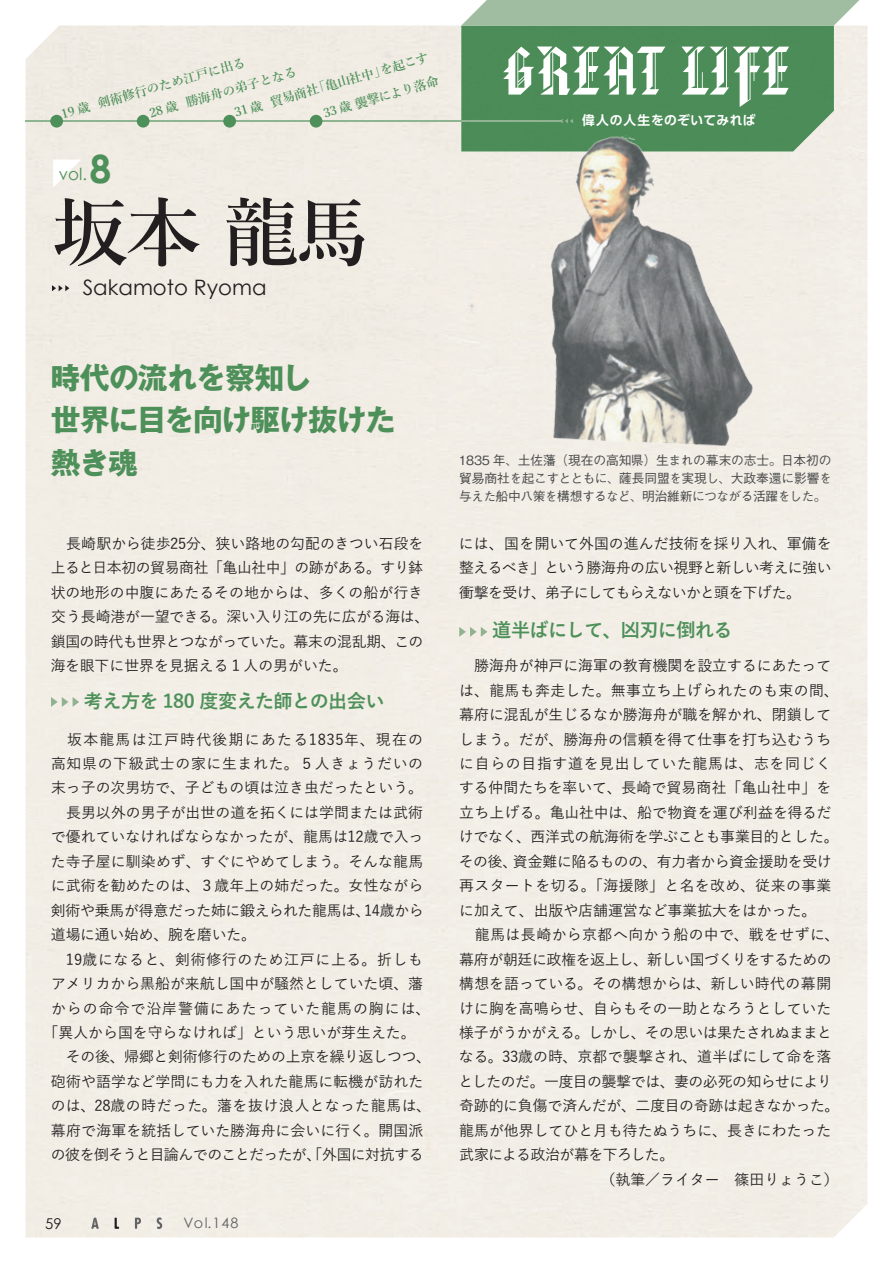
<style>
.page{position:relative;width:893px;height:1263px;background:#fff}
.page>*{position:absolute;margin:0;border:0;box-sizing:border-box;transform-origin:0 0}
.t1{font:600 75.15px "Yu Mincho";color:#231f20}
.t2{font:700 39px "Century Gothic";color:#4e9059}
.t3{font:700 29.7px/42.6px "Gothic MB101 Pr 6 N";letter-spacing:-.03em;color:#4e9059}
.t4{font:21.3px "Century Gothic";color:#231f20}
.t5{font:700 19.2px "Yu Gothic";letter-spacing:-.03em;color:#4e9059}
.t6{font:16.65px "Century Gothic";color:#4e9059}
.t7{font:500 14.85px/24.5px "Yu Gothic";color:#231f20}
.t8{font:500 14.85px "Yu Gothic";letter-spacing:-.035em;color:#231f20}
.t9{font:500 14.85px "Yu Gothic";letter-spacing:.045em;color:#231f20}
.t10{font:500 14.85px "Yu Gothic";letter-spacing:-.02em;color:#231f20}
.t11{font:500 14.85px "Yu Gothic";letter-spacing:.03em;color:#231f20}
.t12{font:500 14.85px "Yu Gothic";letter-spacing:.025em;color:#231f20}
.t13{font:500 14.85px "Yu Gothic";letter-spacing:-.04em;color:#231f20}
.t14{font:500 14.85px "Yu Gothic";letter-spacing:-.03em;color:#231f20}
.t15{font:500 14.85px "Yu Gothic";letter-spacing:.085em;color:#231f20}
.t16{font:500 14.85px "Yu Gothic";letter-spacing:.02em;color:#231f20}
.t17{font:500 14.85px "Yu Gothic";letter-spacing:.07em;color:#231f20}
.t18{font:14.85px "Century Gothic";color:#231f20}
.t19{font:14.4px "Century Gothic";letter-spacing:.075em;color:#636366}
.t20{font:500 12.75px/18.1px "Gothic BBB Pr 6 N";letter-spacing:-.035em;color:#494a4b;text-align:justify}
.t21{font:600 12.75px "Yu Mincho";color:#4e9059}
.t22{font:700 12.75px "UD Shin Go Pr 6 N De";letter-spacing:.03em;color:#fff}
</style>
<div class="page">
<div style="left:461px;top:26px;width:373px;height:126px;background:#4b8c58"></div>
<svg style="left:461px;top:0;width:406px;height:26px;background:#a8c2a8"></svg>
<svg style="left:503px;top:47px;width:162px;height:48px"></svg>
<svg style="left:681px;top:47px;width:108px;height:60px"></svg>
<hr style="left:26px;top:120px;width:535px;height:2px;background:#90b391">
<svg style="left:560px;top:119px;width:13px;height:2px"></svg>
<svg style="left:91px;top:1217px;width:8px;height:12px"></svg>
<svg style="left:115px;top:1217px;width:4px;height:12px"></svg>
<svg style="left:135px;top:1217px;width:6px;height:12px"></svg>
<svg style="left:157px;top:1217px;width:5px;height:12px"></svg>
<svg style="left:52px;top:285px;width:17px;height:6px"></svg>
<svg style="left:53px;top:159px;width:28px;height:29px"></svg>
<svg style="left:51px;top:697px;width:28px;height:10px"></svg>
<svg style="left:459px;top:627px;width:28px;height:10px"></svg>
<div style="left:50px;top:115px;width:13px;height:13px;background:#4e9059;border-radius:50%"></div>
<div style="left:137px;top:115px;width:13px;height:13px;background:#4e9059;border-radius:50%"></div>
<div style="left:223px;top:115px;width:13px;height:13px;background:#4e9059;border-radius:50%"></div>
<div style="left:310px;top:115px;width:12px;height:13px;background:#4e9059;border-radius:50%"></div>
<img style="left:528px;top:121px;width:245px;height:336px">
<p class="t21" style="left:233px;top:106px;width:202px;rotate:-16deg">31 歳 貿易商社「亀山社中」を起こす</p>
<p class="t21" style="left:60px;top:107px;width:192px;rotate:-16deg">19 歳 剣術修行のため江戸に出る</p>
<p class="t21" style="left:148px;top:106px;width:154px;rotate:-16deg">28 歳 勝海舟の弟子となる</p>
<p class="t21" style="left:322px;top:106px;width:121px;rotate:-16deg">33 歳 襲撃により落命</p>
<h2 class="t2" style="left:90px;top:139px;width:23px">8</h2>
<p class="t6" style="left:59px;top:162px;width:30px">vol.</p>
<h1 class="t1" style="left:52px;top:190px;width:319px">坂本 龍馬</h1>
<h3 class="t4" style="left:83px;top:273px;width:185px">Sakamoto Ryoma</h3>
<p class="t22" style="left:582px;top:110px;width:175px">偉人の人生をのぞいてみれば</p>
<h3 class="t3" style="left:50px;top:355px;width:347px">時代の流れを察知し<br>世界に目を向け駆け抜けた熱き魂</h3>
<p class="t7" style="left:51px;top:529px;width:380px">　長崎駅から徒歩25分、狭い路地の勾配のきつい石段を上ると日本初の貿易商社「亀山社中」の跡がある。すり鉢状の地形の中腹にあたるその地からは、多くの船が行き交う長崎港が一望できる。深い入り江の先に広がる海は、鎖国の時代も世界とつながっていた。幕末の混乱期、この海を眼下に世界を見据える１人の男がいた。</p>
<p class="t5" style="left:84px;top:690px;width:302px">考え方を 180 度変えた師との出会い</p>
<p class="t15" style="left:51px;top:725px;width:374px">　坂本龍馬は江戸時代後期にあたる1835年、現在の</p>
<p class="t9" style="left:51px;top:750px;width:374px">高知県の下級武士の家に生まれた。５人きょうだいの</p>
<p class="t7" style="left:51px;top:774px;width:374px">末っ子の次男坊で、子どもの頃は泣き虫だったという。</p>
<p class="t7" style="left:51px;top:798px;width:374px">　長男以外の男子が出世の道を拓くには学問または武術</p>
<p class="t7" style="left:51px;top:823px;width:374px">で優れていなければならなかったが、龍馬は12歳で入っ</p>
<p class="t7" style="left:51px;top:847px;width:374px">た寺子屋に馴染めず、すぐにやめてしまう。そんな龍馬</p>
<p class="t7" style="left:51px;top:872px;width:374px">に武術を勧めたのは、３歳年上の姉だった。女性ながら</p>
<p class="t10" style="left:51px;top:896px;width:374px">剣術や乗馬が得意だった姉に鍛えられた龍馬は、14歳から</p>
<p class="t7" style="left:51px;top:920px;width:207px">道場に通い始め、腕を磨いた。</p>
<p class="t9" style="left:51px;top:945px;width:374px">　19歳になると、剣術修行のため江戸に上る。折しも</p>
<p class="t7" style="left:51px;top:969px;width:374px">アメリカから黒船が来航し国中が騒然としていた頃、藩</p>
<p class="t17" style="left:51px;top:994px;width:381px">からの命令で沿岸警備にあたっていた龍馬の胸には、</p>
<p class="t7" style="left:44px;top:1018px;width:374px">「異人から国を守らなければ」という思いが芽生えた。</p>
<p class="t10" style="left:51px;top:1043px;width:382px">　その後、帰郷と剣術修行のための上京を繰り返しつつ、</p>
<p class="t7" style="left:51px;top:1067px;width:374px">砲術や語学など学問にも力を入れた龍馬に転機が訪れた</p>
<p class="t11" style="left:51px;top:1092px;width:382px">のは、28歳の時だった。藩を抜け浪人となった龍馬は、</p>
<p class="t7" style="left:51px;top:1116px;width:374px">幕府で海軍を統括していた勝海舟に会いに行く。開国派</p>
<p class="t13" style="left:51px;top:1141px;width:374px">の彼を倒そうと目論んでのことだったが、「外国に対抗する</p>
<p class="t18" style="left:45px;top:1213px;width:18px">59</p>
<p class="t19" style="left:183px;top:1213px;width:57px">Vol.148</p>
<p class="t20" style="left:459px;top:450px;width:374px">1835 年、土佐藩（現在の高知県）生まれの幕末の志士。日本初の貿易商社を起こすとともに、薩長同盟を実現し、大政奉還に影響を与えた船中八策を構想するなど、明治維新につながる活躍をした。</p>
<p class="t7" style="left:459px;top:529px;width:374px;text-align:justify">には、国を開いて外国の進んだ技術を採り入れ、軍備を整えるべき」という勝海舟の広い視野と新しい考えに強い衝撃を受け、弟子にしてもらえないかと頭を下げた。</p>
<p class="t5" style="left:492px;top:619px;width:242px">道半ばにして、凶刃に倒れる</p>
<p class="t7" style="left:459px;top:651px;width:374px">　勝海舟が神戸に海軍の教育機関を設立するにあたって</p>
<p class="t12" style="left:459px;top:676px;width:381px">は、龍馬も奔走した。無事立ち上げられたのも束の間、</p>
<p class="t7" style="left:459px;top:700px;width:374px">幕府に混乱が生じるなか勝海舟が職を解かれ、閉鎖して</p>
<p class="t7" style="left:459px;top:725px;width:374px">しまう。だが、勝海舟の信頼を得て仕事を打ち込むうち</p>
<p class="t9" style="left:459px;top:750px;width:373px">に自らの目指す道を見出していた龍馬は、志を同じく</p>
<p class="t7" style="left:459px;top:774px;width:374px">する仲間たちを率いて、長崎で貿易商社「亀山社中」を</p>
<p class="t16" style="left:459px;top:799px;width:374px">立ち上げる。亀山社中は、船で物資を運び利益を得るだ</p>
<p class="t7" style="left:459px;top:823px;width:381px">けでなく、西洋式の航海術を学ぶことも事業目的とした。</p>
<p class="t14" style="left:459px;top:848px;width:374px">その後、資金難に陥るものの、有力者から資金援助を受け</p>
<p class="t12" style="left:459px;top:872px;width:374px">再スタートを切る。「海援隊」と名を改め、従来の事業</p>
<p class="t7" style="left:459px;top:896px;width:359px">に加えて、出版や店舗運営など事業拡大をはかった。</p>
<p class="t11" style="left:459px;top:921px;width:382px">　龍馬は長崎から京都へ向かう船の中で、戦をせずに、</p>
<p class="t8" style="left:459px;top:945px;width:374px">幕府が朝廷に政権を返上し、新しい国づくりをするための</p>
<p class="t7" style="left:459px;top:969px;width:374px">構想を語っている。その構想からは、新しい時代の幕開</p>
<p class="t7" style="left:459px;top:994px;width:374px">けに胸を高鳴らせ、自らもその一助となろうとしていた</p>
<p class="t8" style="left:459px;top:1019px;width:374px">様子がうかがえる。しかし、その思いは果たされぬままと</p>
<p class="t7" style="left:459px;top:1043px;width:374px">なる。33歳の時、京都で襲撃され、道半ばにして命を落</p>
<p class="t8" style="left:459px;top:1068px;width:375px">としたのだ。一度目の襲撃では、妻の必死の知らせにより</p>
<p class="t7" style="left:459px;top:1092px;width:382px">奇跡的に負傷で済んだが、二度目の奇跡は起きなかった。</p>
<p class="t7" style="left:459px;top:1116px;width:374px">龍馬が他界してひと月も待たぬうちに、長きにわたった</p>
<p class="t13" style="left:459px;top:1141px;width:216px">武家による政治が幕を下ろした。</p>
<p class="t7" style="left:593px;top:1165px;width:247px">　（執筆／ライター　篠田りょうこ）</p>
</div>
